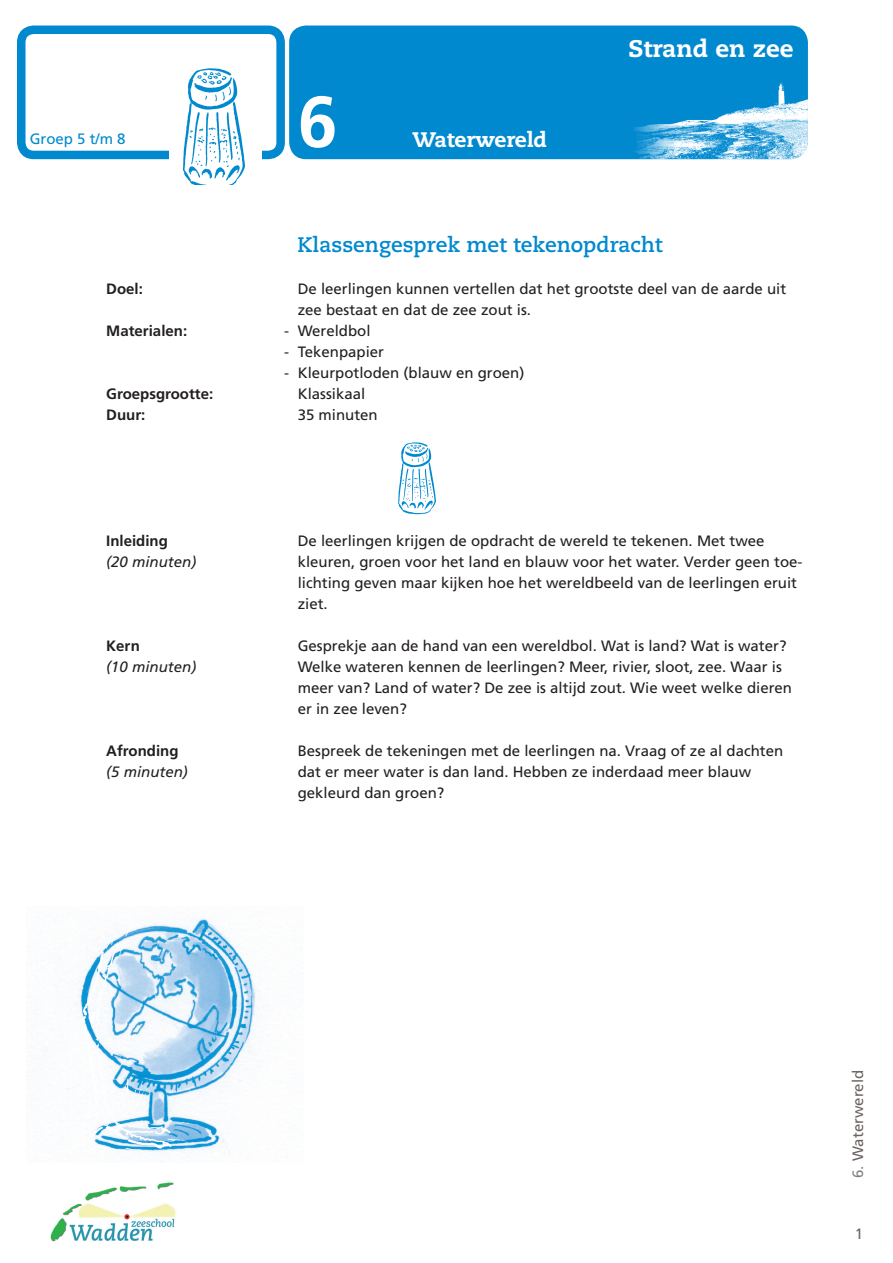
<style>
.page{position:relative;width:893px;height:1263px;background:#fff}
.page>*{position:absolute;margin:0;border:0;box-sizing:border-box;transform-origin:0 0}
.t1{font:700 72px "Frutiger";color:#fff}
.t2{font:800 24px "Caecilia";color:#fff}
.t3{font:700 21px "Caecilia";color:#0089cf}
.t4{font:800 21px "Caecilia";color:#fff}
.t5{font:15px/21px "Frutiger";color:#231f20}
.t6{font:700 15px "Frutiger";color:#231f20}
.t7{font:italic 15px "Frutiger";color:#231f20}
.t8{font:15px "Frutiger";color:#6b6360}
.t9{font:15px "Frutiger";color:#0089cf}
.s1{color:#808285}
</style>
<div class="page">
<div style="left:289px;top:26px;width:519px;height:133px;background:#0089cf;border-radius:17px"></div>
<div style="left:17px;top:26px;width:268px;height:133px;border:9px solid #0089cf;border-radius:13px"></div>
<img style="left:158px;top:68px;width:114px;height:117px">
<img style="left:186px;top:918px;width:113px;height:243px">
<img style="left:50px;top:1182px;width:126px;height:60px">
<img style="left:634px;top:64px;width:174px;height:95px">
<img style="left:398px;top:442px;width:38px;height:73px">
<img style="left:26px;top:916px;width:160px;height:246px">
<p class="t9" style="left:30px;top:130px;width:97px">Groep 5 t/m 8</p>
<h1 class="t1" style="left:298px;top:80px;width:42px">6</h1>
<h3 class="t4" style="left:412px;top:127px;width:136px">Waterwereld</h3>
<h2 class="t2" style="left:628px;top:34px;width:167px">Strand en zee</h2>
<h3 class="t3" style="left:298px;top:232px;width:366px">Klassengesprek met tekenopdracht</h3>
<p class="t6" style="left:106px;top:280px;width:38px">Doel:</p>
<p class="t5" style="left:298px;top:278px;width:490px">De leerlingen kunnen vertellen dat het grootste deel van de aarde uit zee bestaat en dat de zee zout is.</p>
<p class="t6" style="left:106px;top:322px;width:82px">Materialen:</p>
<p class="t5" style="left:284px;top:320px;width:88px">- Wereldbol</p>
<p class="t5" style="left:284px;top:341px;width:101px">- Tekenpapier</p>
<p class="t5" style="left:284px;top:362px;width:242px">- Kleurpotloden (blauw en groen)</p>
<p class="t6" style="left:106px;top:385px;width:108px">Groepsgrootte:</p>
<p class="t5" style="left:298px;top:383px;width:69px">Klassikaal</p>
<p class="t6" style="left:106px;top:406px;width:41px">Duur:</p>
<p class="t5" style="left:298px;top:404px;width:82px">35 minuten</p>
<p class="t6" style="left:106px;top:532px;width:63px">Inleiding</p>
<p class="t5" style="left:298px;top:530px;width:506px">De leerlingen krijgen de opdracht de wereld te tekenen. Met twee kleuren, groen voor het land en blauw voor het water. Verder geen toe&shy;lichting geven maar kijken hoe het wereldbeeld van de leerlingen eruit ziet.</p>
<p class="t6" style="left:106px;top:637px;width:35px">Kern</p>
<p class="t5" style="left:298px;top:635px;width:496px">Gesprekje aan de hand van een wereldbol. Wat is land? Wat is water?<br>Welke wateren kennen de leerlingen? Meer, rivier, sloot, zee. Waar is meer van? Land of water? De zee is altijd zout. Wie weet welke dieren er in zee leven?</p>
<p class="t6" style="left:106px;top:742px;width:74px">Afronding</p>
<p class="t5" style="left:298px;top:740px;width:487px">Bespreek de tekeningen met de leerlingen na. Vraag of ze al dachten dat er meer water is dan land. Hebben ze inderdaad meer blauw gekleurd dan groen?</p>
<p class="t7" style="left:106px;top:553px;width:92px">(20 minuten)</p>
<p class="t7" style="left:106px;top:658px;width:92px">(10 minuten)</p>
<p class="t7" style="left:106px;top:763px;width:83px">(5 minuten)</p>
<p class="t8" style="left:849px;top:1178px;width:110px;rotate:-90deg"><span class="s1">6.</span> Waterwereld</p>
<p class="t8" style="left:855px;top:1225px;width:10px">1</p>
</div>
